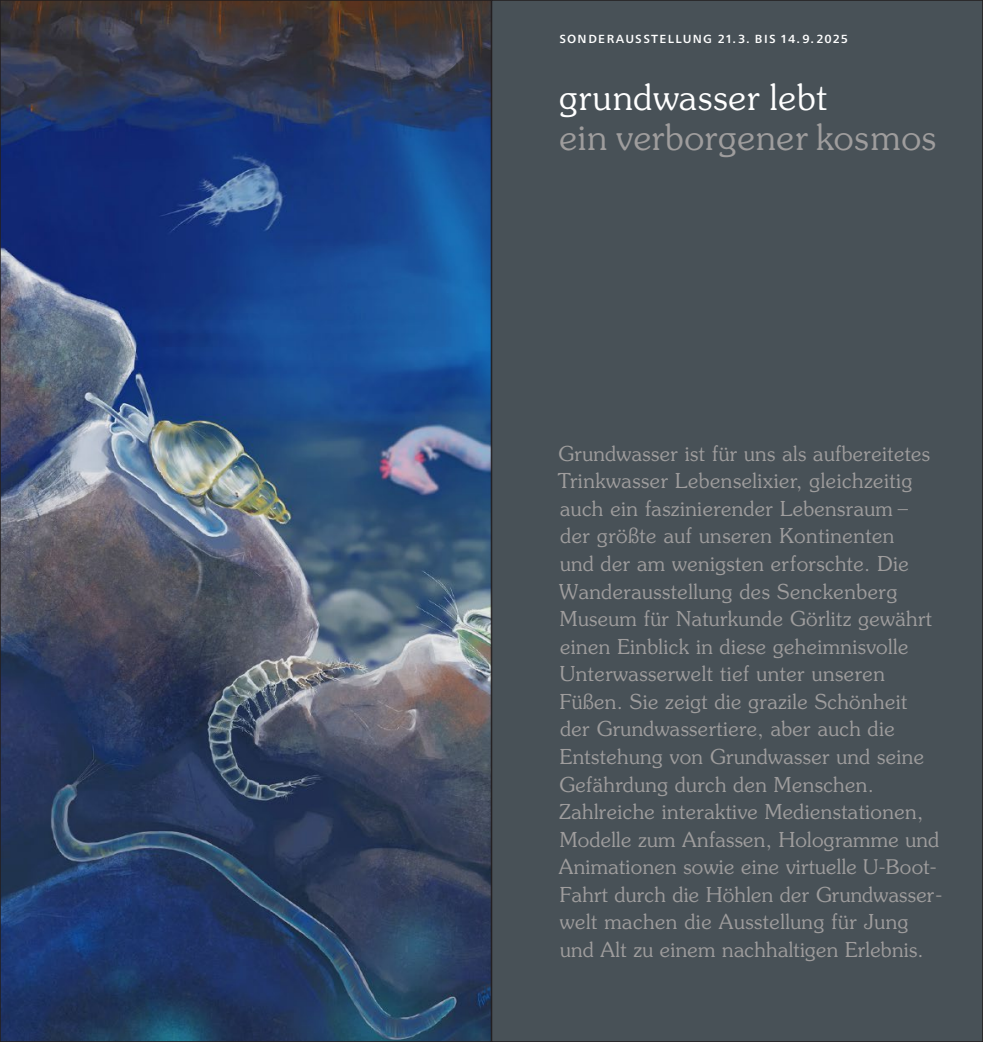
<style>
.page{position:relative;width:983px;height:1042px;background:#fff}
.page>*{position:absolute;margin:0;border:0;box-sizing:border-box;transform-origin:0 0}
.t1{font:300 35.35px "Souvenir Std";letter-spacing:.02em;color:#9f9d9d}
.t2{font:300 35.35px "Souvenir Std";letter-spacing:.03em;color:#fff}
.t3{font:300 20.65px/27.5px "Souvenir Std";letter-spacing:.02em;color:#9f9d9d}
.t4{font:500 15.4px "Frutiger Next LTW1 G";color:#fff}
.s1{font-family:"Frutiger Next LTW1 G"}
.s2{font-size:20.12px}
</style>
<div class="page">
<div style="left:491px;top:0;width:491px;height:1042px;background:#485157"></div>
<img style="left:2px;top:2px;width:487px;height:1038px">
<p class="t4" style="left:559px;top:29px;width:290px">sonderausstellung 21.3. bis 14.9.2025</p>
<h1 class="t2" style="left:559px;top:76px;width:269px">grundwasser lebt</h1>
<h1 class="t1" style="left:559px;top:116px;width:378px">ein verborgener kosmos</h1>
<p class="t3" style="left:557px;top:440px;width:385px">Grundwasser ist für uns als aufbereitetes Trinkwasser Lebenselixier, gleichzeitig auch ein faszinierender Lebensraum <span class="s1">–<br></span>der größte auf unseren Kontinenten<br>und der am wenigsten erforschte. Die Wanderausstellung des Senckenberg Museum für Naturkunde Görlitz gewährt einen Einblick in diese geheimnisvolle Unterwasserwelt tief unter unseren Füßen. Sie zeigt die grazile Schönheit<br>der Grundwassertiere, aber auch die Entstehung von Grundwasser und seine Gefährdung durch den Menschen.<br>Zahlreiche interaktive Medienstationen, Modelle zum Anfassen, Hologramme und Animationen sowie eine virtuelle <span class="s2">U-B</span>oot-Fahrt durch die Höhlen der Grundwasser&shy;welt machen die Ausstellung für Jung und Alt zu einem nachhaltigen Erlebnis.</p>
</div>
